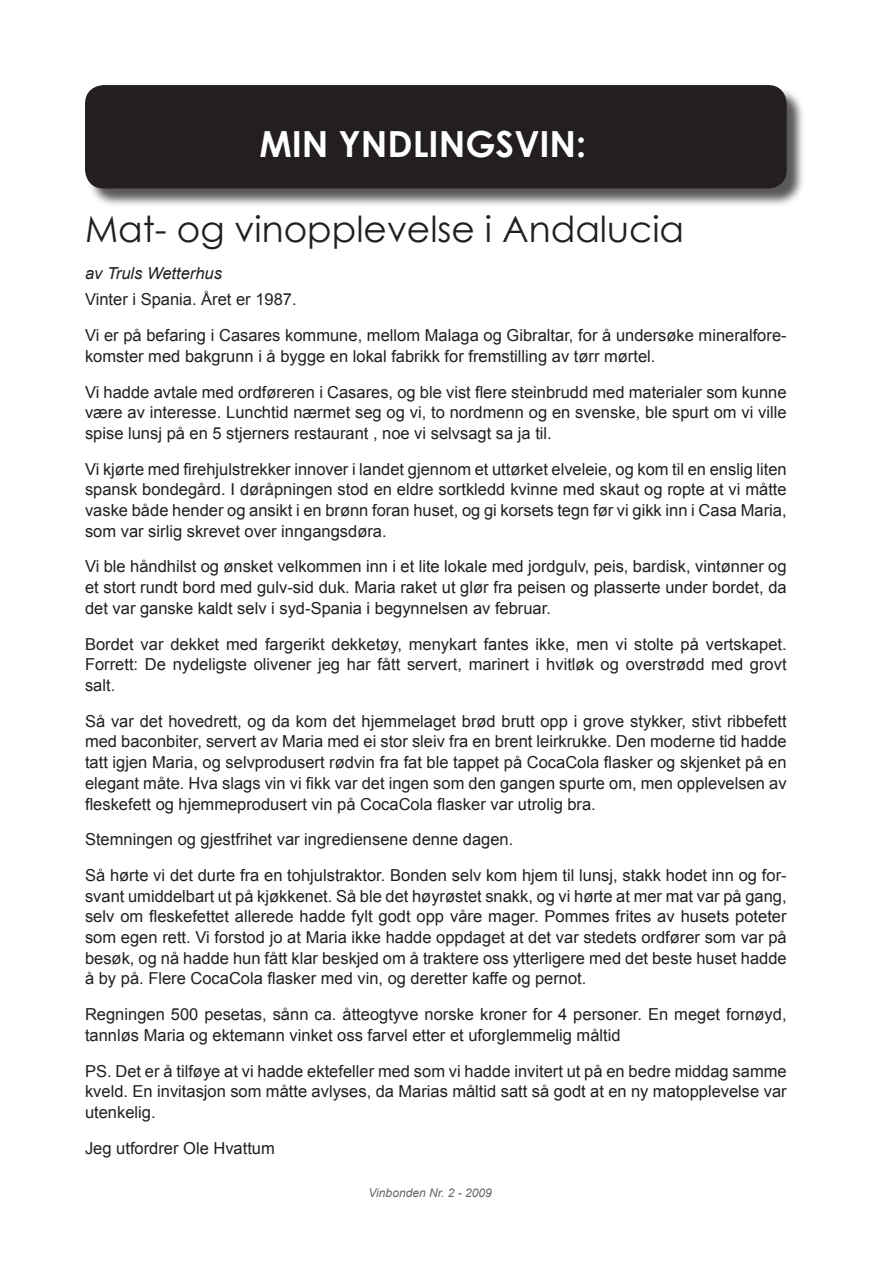
<style>
.page{position:relative;width:893px;height:1263px;background:#fff}
.page>*{position:absolute;margin:0;border:0;box-sizing:border-box;transform-origin:0 0}
.t1{font:36px "Century Gothic";color:#231f20}
.t2{font:700 36px "Century Gothic";color:#fff}
.t3{font:16.5px/20.7px "Arial";color:#231f20;text-align:justify}
.t4{font:italic 16.5px "Arial";color:#231f20}
.t5{font:italic 12px "Arial";color:#636366}
</style>
<div class="page">
<div style="left:85px;top:85px;width:722px;height:124px;background:#231f20;opacity:.75"></div>
<div style="left:86px;top:86px;width:700px;height:102px;background:#231f20;border-radius:18px"></div>
<div style="left:85px;top:85px;width:702px;height:104px;border:2px solid #231f20;border-radius:18px"></div>
<p class="t2" style="left:259px;top:116px;width:328px">MIN YNDLINGSVIN:</p>
<p class="t1" style="left:85px;top:204px;width:601px">Mat- og vinopplevelse i Andalucia</p>
<p class="t4" style="left:85px;top:262px;width:138px">av Truls Wetterhus</p>
<p class="t3" style="left:85px;top:289px;width:213px">Vinter i Spania. Året er 1987.</p>
<p class="t3" style="left:85px;top:325px;width:703px">Vi er på befaring i Casares kommune, mellom Malaga og Gibraltar, for å undersøke mineralfore&shy;komster med bakgrunn i å bygge en lokal fabrikk for fremstilling av tørr mørtel.</p>
<p class="t3" style="left:85px;top:382px;width:703px">Vi hadde avtale med ordføreren i Casares, og ble vist flere steinbrudd med materialer som kunne være av interesse. Lunchtid nærmet seg og vi, to nordmenn og en svenske, ble spurt om vi ville spise lunsj på en 5 stjerners restaurant , noe vi selvsagt sa ja til.</p>
<p class="t3" style="left:85px;top:459px;width:703px">Vi kjørte med firehjulstrekker innover i landet gjennom et uttørket elveleie, og kom til en enslig liten spansk bondegård. I døråpningen stod en eldre sortkledd kvinne med skaut og ropte at vi måtte vaske både hender og ansikt i en brønn foran huset, og gi korsets tegn før vi gikk inn i Casa Maria, som var sirlig skrevet over inngangsdøra.</p>
<p class="t3" style="left:85px;top:556px;width:703px">Vi ble håndhilst og ønsket velkommen inn i et lite lokale med jordgulv, peis, bardisk, vintønner og et stort rundt bord med gulv-sid duk. Maria raket ut glør fra peisen og plasserte under bordet, da det var ganske kaldt selv i syd-Spania i begynnelsen av februar.</p>
<p class="t3" style="left:85px;top:634px;width:703px">Bordet var dekket med fargerikt dekketøy, menykart fantes ikke, men vi stolte på vertskapet.<br>Forrett: De nydeligste olivener jeg har fått servert, marinert i hvitløk og overstrødd med grovt salt.</p>
<p class="t3" style="left:85px;top:711px;width:703px">Så var det hovedrett, og da kom det hjemmelaget brød brutt opp i grove stykker, stivt ribbefett med baconbiter, servert av Maria med ei stor sleiv fra en brent leirkrukke. Den moderne tid hadde tatt igjen Maria, og selvprodusert rødvin fra fat ble tappet på CocaCola flasker og skjenket på en elegant måte. Hva slags vin vi fikk var det ingen som den gangen spurte om, men opplevelsen av fleskefett og hjemmeprodusert vin på CocaCola flasker var utrolig bra.</p>
<p class="t3" style="left:85px;top:829px;width:430px">Stemningen og gjestfrihet var ingrediensene denne dagen.</p>
<p class="t3" style="left:85px;top:865px;width:703px">Så hørte vi det durte fra en tohjulstraktor. Bonden selv kom hjem til lunsj, stakk hodet inn og for&shy;svant umiddelbart ut på kjøkkenet. Så ble det høyrøstet snakk, og vi hørte at mer mat var på gang, selv om fleskefettet allerede hadde fylt godt opp våre mager. Pommes frites av husets poteter som egen rett. Vi forstod jo at Maria ikke hadde oppdaget at det var stedets ordfører som var på besøk, og nå hadde hun fått klar beskjed om å traktere oss ytterligere med det beste huset hadde å by på. Flere CocaCola flasker med vin, og deretter kaffe og pernot.</p>
<p class="t3" style="left:85px;top:1004px;width:703px">Regningen 500 pesetas, sånn ca. åtteogtyve norske kroner for 4 personer. En meget fornøyd, tannløs Maria og ektemann vinket oss farvel etter et uforglemmelig måltid</p>
<p class="t3" style="left:85px;top:1060px;width:703px">PS. Det er å tilføye at vi hadde ektefeller med som vi hadde invitert ut på en bedre middag samme kveld. En invitasjon som måtte avlyses, da Marias måltid satt så godt at en ny matopplevelse var utenkelig.</p>
<p class="t3" style="left:85px;top:1138px;width:191px">Jeg utfordrer Ole Hvattum</p>
<p class="t5" style="left:369px;top:1184px;width:125px">Vinbonden Nr. 2 - 2009</p>
</div>
